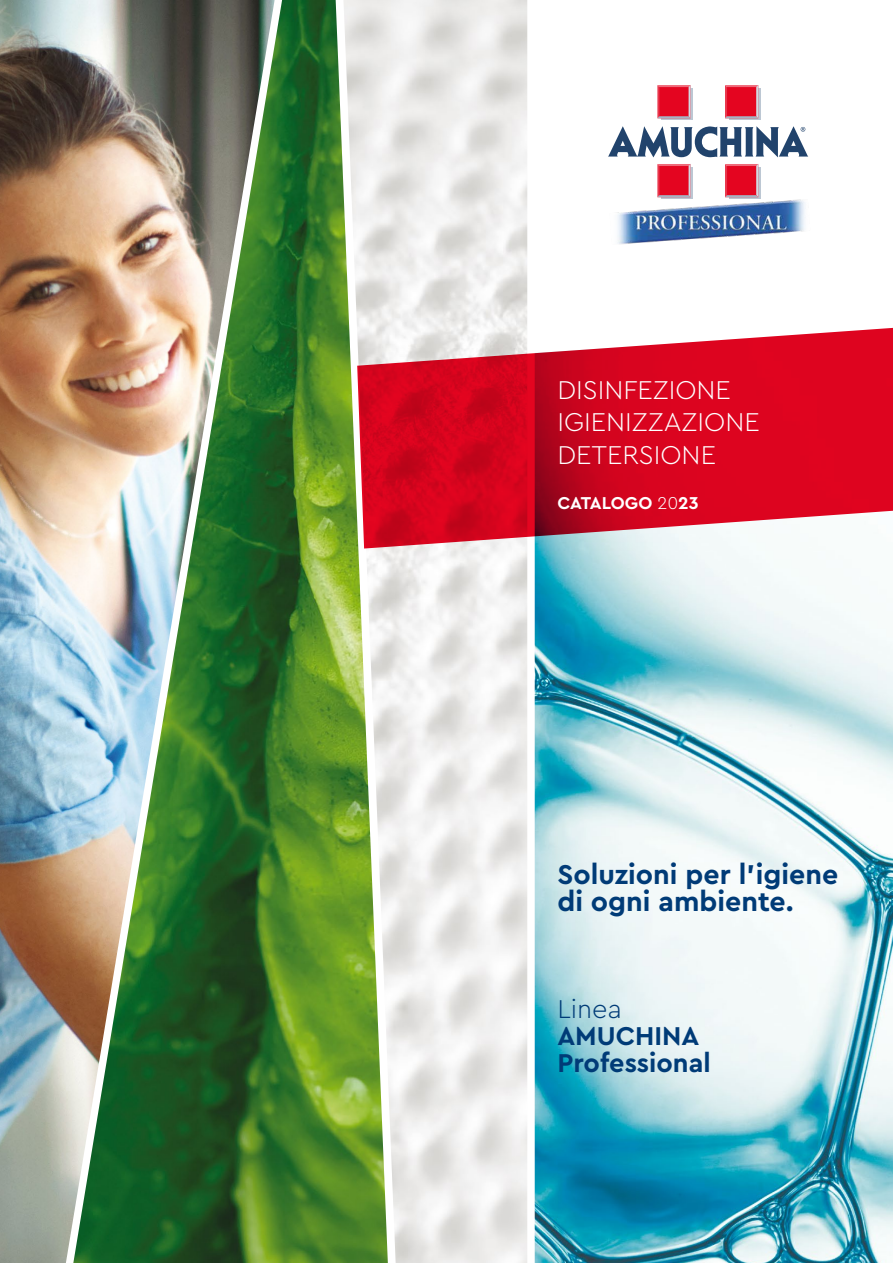
<style>
.page{position:relative;width:893px;height:1263px;background:#fff}
.page>*{position:absolute;margin:0;border:0;box-sizing:border-box;transform-origin:0 0}
.t1{font:700 28.5px/27px "Cera Pro";color:#003b77}
.t2{font:300 27px/32.4px "Cera Pro";color:#fff}
.t3{font:700 27px/27px "Cera Pro";color:#003b77}
.t4{font:300 27px "Cera Pro";color:#003b77}
.t5{font:700 18px "Cera Pro";letter-spacing:-.005em;color:#fff}
.s1{font-weight:300}
</style>
<div class="page">
<img style="left:535px;top:548px;width:358px;height:715px">
<svg style="left:388px;top:326px;width:505px;height:222px;background:#d82d43"></svg>
<img style="left:0;top:0;width:73px;height:1263px">
<img style="left:73px;top:0;width:315px;height:1263px">
<svg style="left:608px;top:126px;width:200px;height:31px"></svg>
<svg style="left:661px;top:89px;width:32px;height:31px"></svg>
<div style="left:729px;top:89px;width:31px;height:31px;background:#bda6b4"></div>
<div style="left:661px;top:168px;width:32px;height:31px;background:#bcc7d3"></div>
<div style="left:729px;top:168px;width:31px;height:31px;background:#c9a6b4"></div>
<svg style="left:657px;top:85px;width:34px;height:33px"></svg>
<svg style="left:725px;top:85px;width:33px;height:33px"></svg>
<svg style="left:657px;top:164px;width:34px;height:30px"></svg>
<svg style="left:725px;top:164px;width:33px;height:30px"></svg>
<img style="left:617px;top:194px;width:188px;height:50px">
<p class="t2" style="left:557px;top:372px;width:204px">DISINFEZIONE<br>IGIENIZZAZIONE<br>DETERSIONE</p>
<p class="t5" style="left:557px;top:491px;width:143px">CATALOGO <span class="s1">20</span>23</p>
<p class="t1" style="left:557px;top:860px;width:282px">Soluzioni per l’igiene di ogni ambiente.</p>
<p class="t4" style="left:557px;top:990px;width:66px">Linea</p>
<p class="t3" style="left:557px;top:1021px;width:155px">AMUCHINA<br>Professional</p>
</div>
